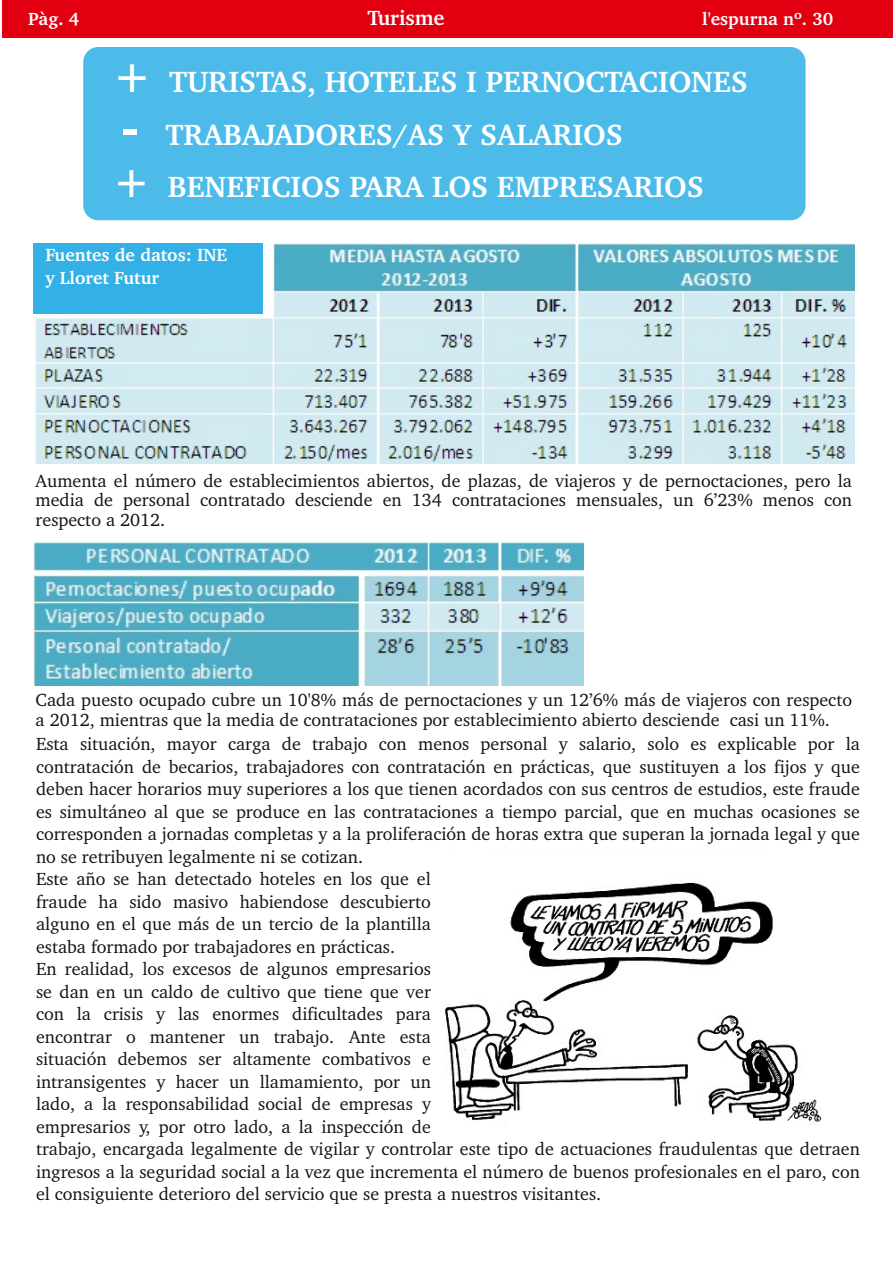
<style>
.page{position:relative;width:893px;height:1263px;background:#fff}
.page>*{position:absolute;margin:0;border:0;box-sizing:border-box;transform-origin:0 0}
.t1{font:700 30px/52.5px "Charter BT";color:#fff}
.t2{font:700 21px "Charter BT";color:#fff}
.t3{font:18px/22.5px "Charter BT";color:#161413}
.t4{font:700 18px/22.5px "Charter BT";color:#fff}
.s1{font-size:46.5px}
.s2{font-size:54px}
.s3{font-size:45px}
</style>
<div class="page">
<img style="left:35px;top:243px;width:819px;height:221px">
<div style="left:33px;top:243px;width:229px;height:71px;background:#33b1e6"></div>
<div style="left:83px;top:47px;width:723px;height:173px;background:#4dbbe9;border-radius:15px"></div>
<div style="left:2px;top:1px;width:891px;height:37px;background:#e20010"></div>
<img style="left:33px;top:540px;width:551px;height:146px">
<img style="left:445px;top:882px;width:377px;height:243px">
<p class="t4" style="left:28px;top:9px;width:53px">Pàg. 4</p>
<p class="t2" style="left:367px;top:10px;width:79px">Turisme</p>
<p class="t4" style="left:702px;top:9px;width:133px">l'espurna nº. 30</p>
<h1 class="t1" style="left:113px;top:58px;width:637px"><span class="s1">+</span> TURISTAS, HOTELES I PERNOCTACIONES</h1>
<h1 class="t1" style="left:113px;top:111px;width:592px"><span class="s2">-</span> TRABAJADORES/AS Y SALARIOS<br><span class="s3">+</span> BENEFICIOS PARA LOS EMPRESARIOS</h1>
<p class="t4" style="left:45px;top:245px;width:183px">Fuentes de datos: INE y Lloret Futur</p>
<p class="t3" style="left:36px;top:472px;width:818px;line-height:19.5px;text-align:justify">Aumenta el número de establecimientos abiertos, de plazas, de viajeros y de pernoctaciones, pero la media de personal contratado desciende en 134 contrataciones mensuales, un 6’23% menos con respecto a 2012.</p>
<p class="t3" style="left:36px;top:692px;width:818px;line-height:19.5px">Cada puesto ocupado cubre un 10'8% más de pernoctaciones y un 12’6% más de viajeros con respecto a 2012, mientras que la media de contrataciones por establecimiento abierto desciende casi un 11%.</p>
<p class="t3" style="left:36px;top:734px;width:825px">Esta situación, mayor carga de trabajo con menos personal y salario, solo es explicable por la contratación de becarios, trabajadores con contratación en prácticas, que sustituyen a los fijos y que deben hacer horarios muy superiores a los que tienen acordados con sus centros de estudios, este fraude es simultáneo al que se produce en las contrataciones a tiempo parcial, que en muchas ocasiones se corresponden a jornadas completas y a la proliferación de horas extra que superan la jornada legal y que no se retribuyen legalmente ni se cotizan.<br>Este año se han detectado hoteles en los que el<br>fraude ha sido masivo habiendose descubierto<br>alguno en el que más de un tercio de la plantilla<br>estaba formado por trabajadores en prácticas.<br>En realidad, los excesos de algunos empresarios<br>se dan en un caldo de cultivo que tiene que ver<br>con la crisis y las enormes dificultades para<br>encontrar o mantener un trabajo. Ante esta<br>situación debemos ser altamente combativos e<br>intransigentes y hacer un llamamiento, por un<br>lado, a la responsabilidad social de empresas y<br>empresarios y, por otro lado, a la inspección de<br>trabajo, encargada legalmente de vigilar y controlar este tipo de actuaciones fraudulentas que detraen ingresos a la seguridad social a la vez que incrementa el número de buenos profesionales en el paro, con el consiguiente deterioro del servicio que se presta a nuestros visitantes.</p>
</div>
